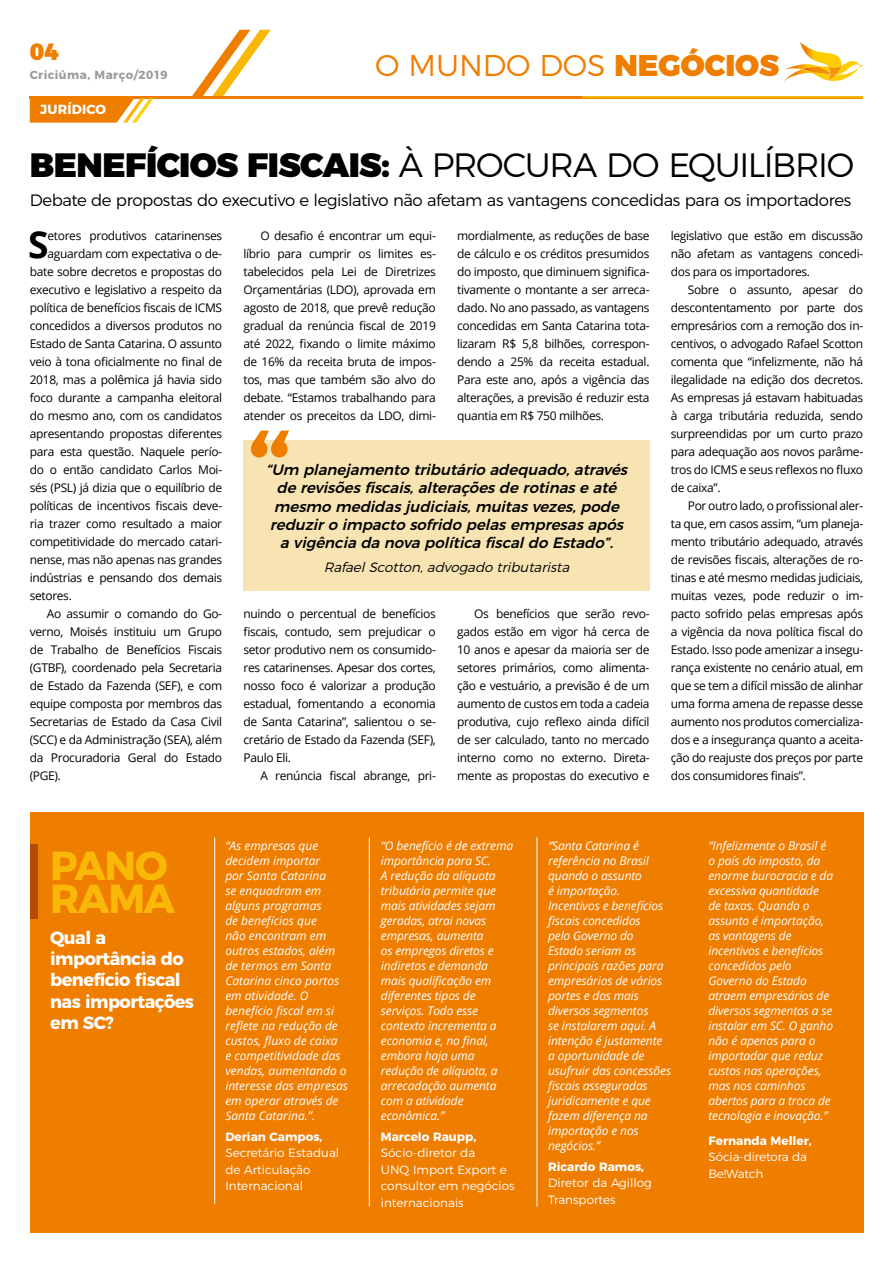
<style>
.page{position:relative;width:893px;height:1263px;background:#fff}
.page>*{position:absolute;margin:0;border:0;box-sizing:border-box;transform-origin:0 0}
.t1{font:700 40.5px/33px "Montserrat";letter-spacing:-.03em;color:#f9b808}
.t2{font:700 37.2px "Open Sans";color:#000}
.t3{font:300 33.75px "Montserrat";letter-spacing:-.04em;color:#000}
.t4{font:300 30px "Montserrat";color:#ef7d00}
.t5{font:900 23.55px "Montserrat";color:#ef7d00}
.t6{font:700 17.7px/21.3px "Montserrat";letter-spacing:-.03em;color:#fff}
.t7{font:300 16.5px "Montserrat";letter-spacing:-.025em;color:#000}
.t8{font:italic 500 15px/18px "Montserrat";color:#000;text-align:center}
.t9{font:italic 300 13.5px "Montserrat";color:#000}
.t10{font:700 13.2px "Montserrat";letter-spacing:.01em;color:#fff}
.t11{font:12px/18px "Open Sans";letter-spacing:-.03em;color:#000;text-align:justify}
.t12{font:italic 12px/15px "Open Sans";letter-spacing:-.01em;color:#fff}
.t13{font:300 12px/16.5px "Montserrat";color:#fff}
.t14{font:700 12px "Montserrat";color:#fff}
.t15{font:700 11.7px "Montserrat";letter-spacing:.035em;color:#9d9b9d}
.s1{font-weight:900}
</style>
<div class="page">
<hr style="left:30px;top:96px;width:833px;height:2px;background:#ef7d00">
<svg style="left:582px;top:96px;width:281px;height:2px"></svg>
<svg style="left:192px;top:30px;width:79px;height:66px"></svg>
<div style="left:30px;top:812px;width:833px;height:421px;background:#ef7d00"></div>
<div style="left:30px;top:844px;width:7px;height:74px;background:#b34b02"></div>
<hr style="left:214px;top:837px;width:1px;height:367px;background:#fff">
<hr style="left:369px;top:837px;width:1px;height:370px;background:#fff">
<hr style="left:537px;top:837px;width:1px;height:370px;background:#fff">
<svg style="left:30px;top:98px;width:124px;height:25px;background:#f2972c"></svg>
<div style="left:243px;top:440px;width:406px;height:151px;background:#f7e4b2"></div>
<svg style="left:251px;top:431px;width:38px;height:26px"></svg>
<svg style="left:784px;top:42px;width:79px;height:39px"></svg>
<h3 class="t5" style="left:30px;top:32px;width:30px">04</h3>
<p class="t15" style="left:30px;top:66px;width:140px">Criciúma, Março/2019</p>
<p class="t10" style="left:40px;top:98px;width:67px">JURÍDICO</p>
<h3 class="t4" style="left:375px;top:42px;width:406px">O MUNDO DOS <span class="s1">NEGÓCIOS</span></h3>
<h3 class="t3" style="left:30px;top:139px;width:826px"><span class="s1">BENEFÍCIOS FISCAIS:</span> À PROCURA DO EQUILÍBRIO</h3>
<h3 class="t7" style="left:30px;top:188px;width:823px">Debate de propostas do executivo e legislativo não afetam as vantagens concedidas para os importadores</h3>
<h2 class="t2" style="left:28px;top:218px;width:22px">S</h2>
<p class="t11" style="left:48px;top:226px;width:176px">etores produtivos catarinenses</p>
<p class="t11" style="left:48px;top:244px;width:176px">aguardam com expectativa o de-</p>
<p class="t11" style="left:30px;top:262px;width:194px">bate sobre decretos e propostas do</p>
<p class="t11" style="left:30px;top:280px;width:194px">executivo e legislativo a respeito da</p>
<p class="t11" style="left:30px;top:298px;width:194px">política de benefícios fiscais de ICMS</p>
<p class="t11" style="left:30px;top:316px;width:194px">concedidos a diversos produtos no</p>
<p class="t11" style="left:30px;top:334px;width:194px">Estado de Santa Catarina. O assunto</p>
<p class="t11" style="left:30px;top:352px;width:194px">veio à tona oficialmente no final de</p>
<p class="t11" style="left:30px;top:370px;width:194px">2018, mas a polêmica já havia sido</p>
<p class="t11" style="left:30px;top:388px;width:194px">foco durante a campanha eleitoral</p>
<p class="t11" style="left:30px;top:406px;width:194px">do mesmo ano, com os candidatos</p>
<p class="t11" style="left:30px;top:424px;width:194px">apresentando propostas diferentes</p>
<p class="t11" style="left:30px;top:442px;width:194px">para esta questão. Naquele perío-</p>
<p class="t11" style="left:30px;top:460px;width:194px">do o então candidato Carlos Moi-</p>
<p class="t11" style="left:30px;top:478px;width:194px">sés (PSL) já dizia que o equilíbrio de</p>
<p class="t11" style="left:30px;top:496px;width:194px">políticas de incentivos fiscais deve-</p>
<p class="t11" style="left:30px;top:514px;width:194px">ria trazer como resultado a maior</p>
<p class="t11" style="left:30px;top:532px;width:194px">competitividade do mercado catari-</p>
<p class="t11" style="left:30px;top:550px;width:194px">nense, mas não apenas nas grandes</p>
<p class="t11" style="left:30px;top:568px;width:194px">indústrias e pensando dos demais</p>
<p class="t11" style="left:30px;top:586px;width:44px">setores.</p>
<p class="t11" style="left:47px;top:604px;width:177px">Ao assumir o comando do Go-</p>
<p class="t11" style="left:30px;top:622px;width:194px">verno, Moisés instituiu um Grupo</p>
<p class="t11" style="left:30px;top:640px;width:194px">de Trabalho de Benefícios Fiscais</p>
<p class="t11" style="left:30px;top:658px;width:194px">(GTBF), coordenado pela Secretaria</p>
<p class="t11" style="left:30px;top:676px;width:194px">de Estado da Fazenda (SEF), e com</p>
<p class="t11" style="left:30px;top:694px;width:194px">equipe composta por membros das</p>
<p class="t11" style="left:30px;top:712px;width:194px">Secretarias de Estado da Casa Civil</p>
<p class="t11" style="left:30px;top:730px;width:194px">(SCC) e da Administração (SEA), além</p>
<p class="t11" style="left:30px;top:748px;width:194px">da Procuradoria Geral do Estado</p>
<p class="t11" style="left:30px;top:766px;width:33px">(PGE).</p>
<p class="t11" style="left:243px;top:226px;width:194px;text-indent:17px">O desafio é encontrar um equi&shy;líbrio para cumprir os limites es&shy;tabelecidos pela Lei de Diretrizes Orçamentárias (LDO), aprovada em agosto de 2018, que prevê redução gradual da renúncia fiscal de 2019 até 2022, fixando o limite máximo de 16% da receita bruta de impos&shy;tos, mas que também são alvo do debate. “Estamos trabalhando para atender os preceitos da LDO, dimi-</p>
<p class="t11" style="left:457px;top:226px;width:194px">mordialmente, as reduções de base de cálculo e os créditos presumidos do imposto, que diminuem significa&shy;tivamente o montante a ser arreca&shy;dado. No ano passado, as vantagens concedidas em Santa Catarina tota&shy;lizaram R$ 5,8 bilhões, correspon&shy;dendo a 25% da receita estadual.<br>Para este ano, após a vigência das alterações, a previsão é reduzir esta quantia em R$ 750 milhões.</p>
<p class="t8" style="left:266px;top:460px;width:368px">“Um planejamento tributário adequado,através derevisõesfiscais,alteraçõesderotinaseaté mesmo medidasjudiciais,muitasvezes,pode reduziro impacto sofrido pelasempresasapós avigênciadanovapolíticafiscaldo Estado”.</p>
<p class="t9" style="left:324px;top:556px;width:251px">RafaelScotton,advogado tributarista</p>
<p class="t11" style="left:243px;top:604px;width:194px">nuindo o percentual de benefícios fiscais, contudo, sem prejudicar o setor produtivo nem os consumido&shy;res catarinenses. Apesar dos cortes, nosso foco é valorizar a produção estadual, fomentando a economia de Santa Catarina”, salientou o se&shy;cretário de Estado da Fazenda (SEF), Paulo Eli.</p>
<p class="t11" style="left:260px;top:766px;width:177px">A renúncia fiscal abrange, pri-</p>
<p class="t11" style="left:457px;top:604px;width:194px;text-indent:17px">Os benefícios que serão revo&shy;gados estão em vigor há cerca de 10 anos e apesar da maioria ser de setores primários, como alimenta&shy;ção e vestuário, a previsão é de um aumento de custos em toda a cadeia produtiva, cujo reflexo ainda difícil de ser calculado, tanto no mercado interno como no externo. Direta&shy;mente as propostas do executivo e</p>
<p class="t11" style="left:671px;top:226px;width:194px">legislativo que estão em discussão não afetam as vantagens concedi&shy;dos para os importadores.</p>
<p class="t11" style="left:671px;top:280px;width:194px;text-indent:17px">Sobre o assunto, apesar do descontentamento por parte dos empresários com a remoção dos in&shy;centivos, o advogado Rafael Scotton comenta que “infelizmente, não há ilegalidade na edição dos decretos.<br>As empresas já estavam habituadas à carga tributária reduzida, sendo surpreendidas por um curto prazo para adequação aos novos parâme&shy;tros do ICMS e seus reflexos no fluxo de caixa”.</p>
<p class="t11" style="left:671px;top:496px;width:194px;text-indent:17px">Por outro lado, o profissional aler&shy;ta que, em casos assim, “um planeja&shy;mento tributário adequado, através de revisões fiscais, alterações de ro&shy;tinas e até mesmo medidas judiciais, muitas vezes, pode reduzir o im&shy;pacto sofrido pelas empresas após a vigência da nova política fiscal do Estado. Isso pode amenizar a insegu&shy;rança existente no cenário atual, em que se tem a difícil missão de alinhar uma forma amena de repasse desse aumento nos produtos comercializa&shy;dos e a insegurança quanto a aceita&shy;ção do reajuste dos preços por parte dos consumidores finais”.</p>
<h1 class="t1" style="left:50px;top:845px;width:127px">PANO<br>RAMA</h1>
<h3 class="t6" style="left:50px;top:925px;width:145px">Qual a importância do benefício fiscal nas importações em SC?</h3>
<p class="t12" style="left:225px;top:837px;width:124px">“As empresas que decidem importar<br>por Santa Catarina<br>se enquadram em alguns programas<br>de benefícios que<br>não encontram em outros estados, além de termos em Santa<br>Catarina cinco portos em atividade. O benefício fiscal em si reflete na redução de custos, fluxo de caixa<br>e competitividade das vendas, aumentando o interesse das empresas em operar através de<br>Santa Catarina.”.</p>
<p class="t14" style="left:225px;top:1126px;width:99px">Derian Campos,</p>
<p class="t13" style="left:225px;top:1143px;width:115px">Secretário Estadual de Articulação<br>Internacional</p>
<p class="t12" style="left:381px;top:837px;width:134px">“O benefício é de extrema importância para SC.<br>A redução da alíquota tributária permite que mais atividades sejam geradas, atrai novas empresas, aumenta<br>os empregos diretos e indiretos e demanda mais qualificação em diferentes tipos de serviços. Todo esse contexto incrementa a economia e, no final, embora haja uma redução de alíquota, a arrecadação aumenta com a atividade econômica.”</p>
<p class="t14" style="left:381px;top:1126px;width:97px">Marcelo Raupp,</p>
<p class="t13" style="left:381px;top:1143px;width:135px">Sócio-diretor da<br>UNQ Import Export e consultor em negócios internacionais</p>
<p class="t12" style="left:548px;top:837px;width:125px">“Santa Catarina é referência no Brasil quando o assunto<br>é importação.<br>Incentivos e benefícios fiscais concedidos<br>pelo Governo do<br>Estado seriam as principais razões para empresários de vários portes e dos mais diversos segmentos<br>se instalarem aqui. A intenção é justamente a oportunidade de usufruir das concessões fiscais asseguradas juridicamente e que fazem diferença na importação e nos negócios.”</p>
<p class="t14" style="left:548px;top:1156px;width:98px">Ricardo Ramos,</p>
<p class="t13" style="left:548px;top:1173px;width:105px">Diretor da Agillog<br>Transportes</p>
<p class="t12" style="left:708px;top:837px;width:126px">“Infelizmente o Brasil é o país do imposto, da enorme burocracia e da excessiva quantidade de taxas. Quando o assunto é importação, as vantagens de incentivos e benefícios concedidos pelo<br>Governo do Estado atraem empresários de diversos segmentos a se instalar em SC. O ganho não é apenas para o importador que reduz custos nas operações, mas nos caminhos abertos para a troca de tecnologia e inovação.”</p>
<p class="t14" style="left:708px;top:1130px;width:105px">Fernanda Meller,</p>
<p class="t13" style="left:708px;top:1147px;width:100px">Sócia-diretora da<br>Be!Watch</p>
</div>
